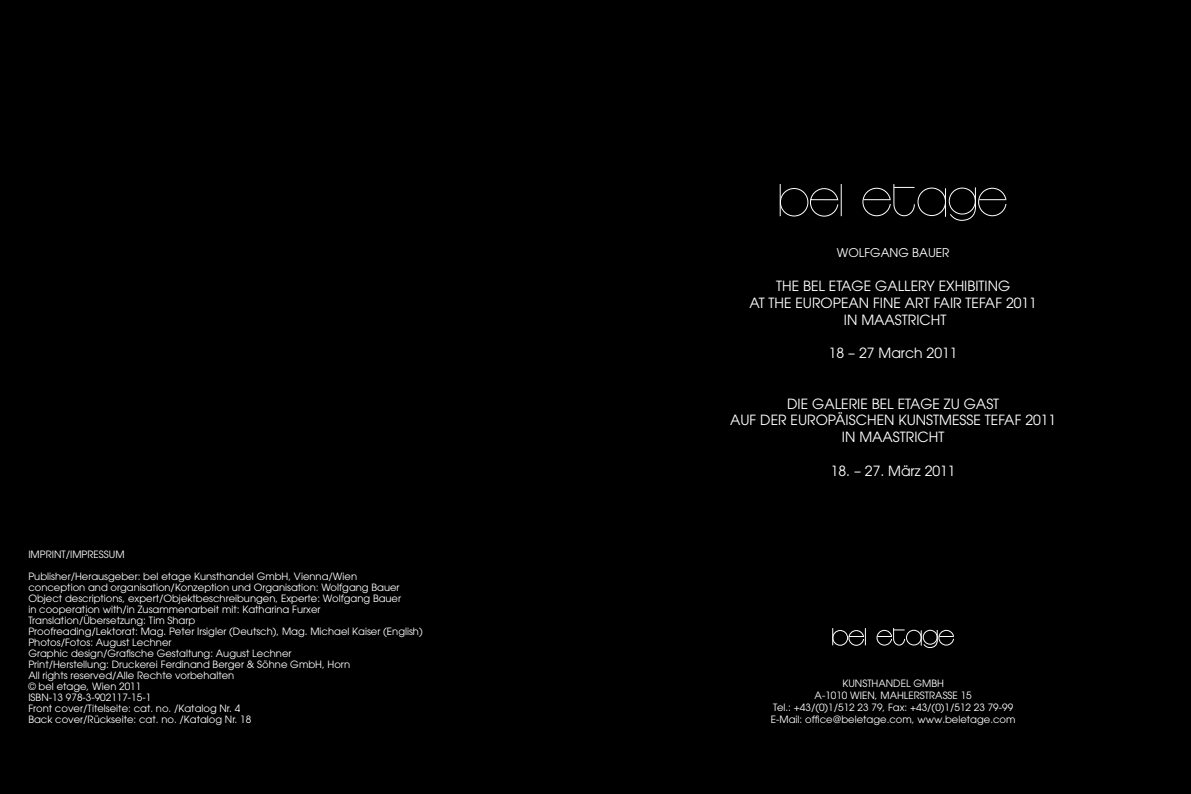
<style>
.page{position:relative;width:1191px;height:794px;background:#000}
.page>*{position:absolute;margin:0;border:0;box-sizing:border-box;transform-origin:0 0}
.t1{font:14px/16.8px "Avant Garde";color:#fff;text-align:center}
.t2{font:12px "Avant Garde";color:#fff}
.t3{font:10px/11px "Avant Garde";color:#fff}
</style>
<div class="page">
<div style="left:780px;top:188px;width:28px;height:28px;border:1px solid #fff;border-radius:50%"></div>
<div style="left:917px;top:187px;width:29px;height:29px;border:1px solid #fff;border-radius:50%"></div>
<hr style="left:779px;top:184px;width:1px;height:32px;background:#fff">
<svg style="left:810px;top:188px;width:29px;height:29px"></svg>
<hr style="left:840px;top:184px;width:1px;height:32px;background:#fff">
<svg style="left:945px;top:187px;width:62px;height:34px"></svg>
<svg style="left:862px;top:184px;width:53px;height:33px"></svg>
<div style="left:832px;top:630px;width:16px;height:15px;border:1px solid #fff;border-radius:50%"></div>
<div style="left:906px;top:630px;width:15px;height:15px;border:1px solid #fff;border-radius:50%"></div>
<svg style="left:832px;top:628px;width:1px;height:17px"></svg>
<svg style="left:848px;top:628px;width:18px;height:18px"></svg>
<svg style="left:921px;top:629px;width:33px;height:19px"></svg>
<svg style="left:876px;top:628px;width:29px;height:17px"></svg>
<p class="t3" style="left:28px;top:549px;width:98px">IMPRINT/IMPRESSUM</p>
<p class="t3" style="left:28px;top:571px;width:396px">Publisher/Herausgeber: bel etage Kunsthandel GmbH, Vienna/Wien<br>conception and organisation/Konzeption und Organisation: Wolfgang Bauer Object descriptions, expert/Objektbeschreibungen, Experte: Wolfgang Bauer<br>in cooperation with/in Zusammenarbeit mit: Katharina Furxer Translation/Übersetzung: Tim Sharp<br>Proofreading/Lektorat: Mag. Peter Irsigler (Deutsch), Mag. Michael Kaiser (English)<br>Photos/Fotos: August Lechner<br>Graphic design/Grafische Gestaltung: August Lechner<br>Print/Herstellung: Druckerei Ferdinand Berger &amp; Söhne GmbH, Horn<br>All rights reserved/Alle Rechte vorbehalten<br>© bel etage, Wien 2011<br>ISBN-13 978-3-902117-15-1<br>Front cover/Titelseite: cat. no. /Katalog Nr. 4<br>Back cover/Rückseite: cat. no. /Katalog Nr. 18</p>
<p class="t2" style="left:837px;top:246px;width:114px">WOLFGANG BAUER</p>
<h1 class="t1" style="left:749px;top:277px;width:289px">THE BEL ETAGE GALLERY EXHIBITING<br>AT THE EUROPEAN FINE ART FAIR TEFAF 2011<br>IN MAASTRICHT</h1>
<h1 class="t1" style="left:829px;top:345px;width:130px">18 – 27 March 2011</h1>
<h1 class="t1" style="left:730px;top:395px;width:328px">DIE GALERIE BEL ETAGE ZU GAST<br>AUF DER EUROPÄISCHEN KUNSTMESSE TEFAF 2011<br>IN MAASTRICHT</h1>
<h1 class="t1" style="left:830px;top:462px;width:126px">18. – 27. März 2011</h1>
<p class="t3" style="left:771px;top:677px;width:246px;line-height:12px;text-align:center">KUNSTHANDEL GMBH<br>A-1010 WIEN, MAHLERSTRASSE 15<br>Tel.: +43/(0)1/512 23 79, Fax: +43/(0)1/512 23 79-99<br>E-Mail: office@beletage.com, www.beletage.com</p>
</div>
